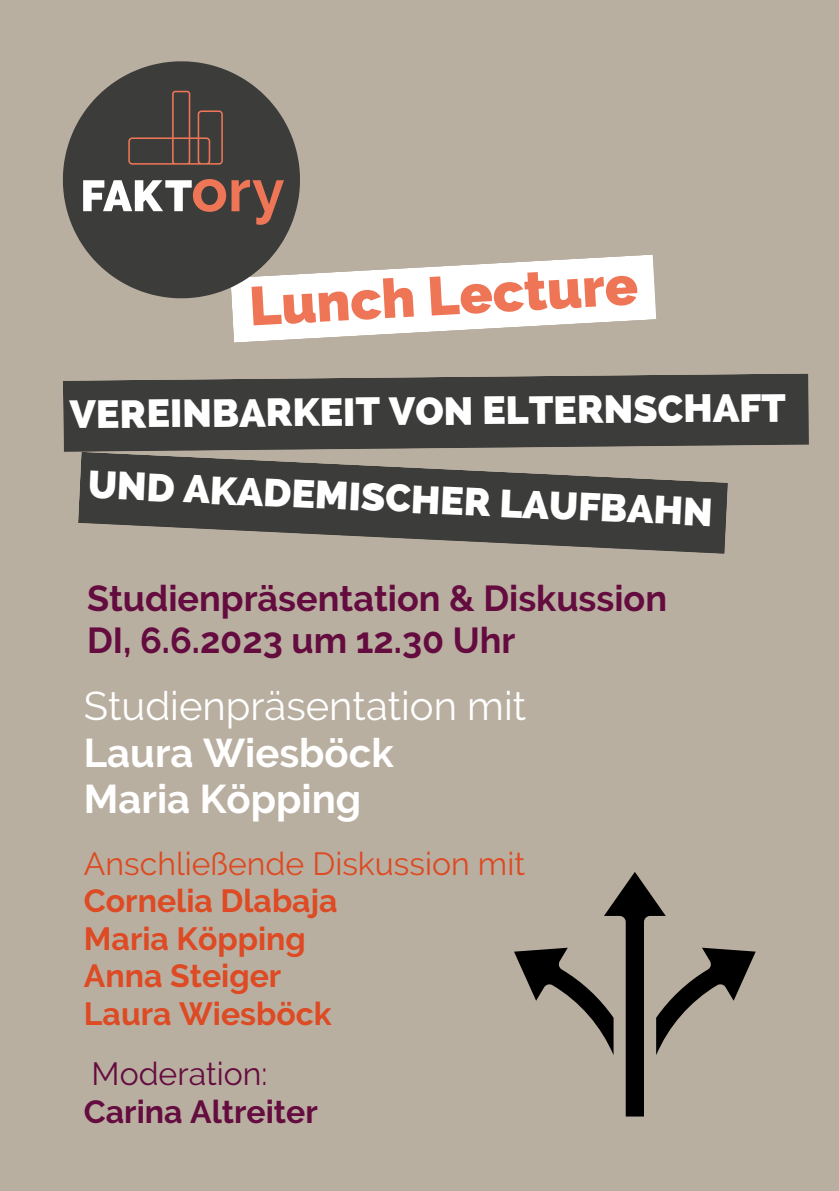
<style>
.page{position:relative;width:839px;height:1191px;background:#fff}
.page>*{position:absolute;margin:0;border:0;box-sizing:border-box;transform-origin:0 0}
.t1{font:800 54.4px "Raleway";color:#ee7656}
.t2{font:700 40px/46.4px "Raleway";color:#fff}
.t3{font:40px "Raleway";color:#fff}
.t4{font:800 39.2px "Raleway";color:#fff}
.t5{font:700 36px "Raleway";color:#640c3f}
.t6{font:32px/37.6px "Raleway";color:#dd4a23}
.t7{font:700 32px/37.6px "Raleway";color:#dd4a23}
.t8{font:700 32px "Raleway";color:#640c3f}
.t9{font:32px "Raleway";color:#640c3f}
.s1{font-weight:700}
</style>
<div class="page">
<div style="left:0;top:0;width:838px;height:1191px;background:#b9afa0"></div>
<svg style="left:232px;top:255px;width:424px;height:88px"></svg>
<svg style="left:63px;top:61px;width:237px;height:237px;fill:#3c3c3b"></svg>
<svg style="left:128px;top:91px;width:95px;height:74px;background:#4f423d"></svg>
<svg style="left:83px;top:179px;width:201px;height:46px;background:#806c67"></svg>
<svg style="left:63px;top:373px;width:745px;height:79px;background:#484745"></svg>
<svg style="left:78px;top:452px;width:649px;height:102px;fill:#3c3c3b"></svg>
<svg style="left:514px;top:872px;width:241px;height:245px"></svg>
<p class="t1" style="left:248px;top:274px;width:390px;rotate:-3deg">Lunch Lecture</p>
<p class="t4" style="left:69px;top:394px;width:717px;rotate:-1deg">VEREINBARKEIT VON ELTERNSCHAFT</p>
<p class="t4" style="left:90px;top:459px;width:626px;rotate:3deg">UND AKADEMISCHER LAUFBAHN</p>
<p class="t5" style="left:87px;top:577px;width:581px">Studienpräsentation &amp; Diskussion</p>
<p class="t5" style="left:87px;top:619px;width:430px">DI, 6.6.2023 um 12.30 Uhr</p>
<p class="t3" style="left:84px;top:683px;width:443px">Studienpräsentation mit</p>
<p class="t2" style="left:84px;top:729px;width:311px">Laura Wiesböck<br>Maria Köpping</p>
<p class="t6" style="left:84px;top:845px;width:442px">Anschließende Diskussion mit<br><span class="s1">Cornelia Dlabaja</span></p>
<p class="t7" style="left:84px;top:920px;width:223px">Maria Köpping</p>
<p class="t7" style="left:84px;top:957px;width:249px">Anna Steiger<br>Laura Wiesböck</p>
<p class="t9" style="left:92px;top:1055px;width:177px">Moderation:</p>
<p class="t8" style="left:84px;top:1093px;width:235px">Carina Altreiter</p>
</div>
